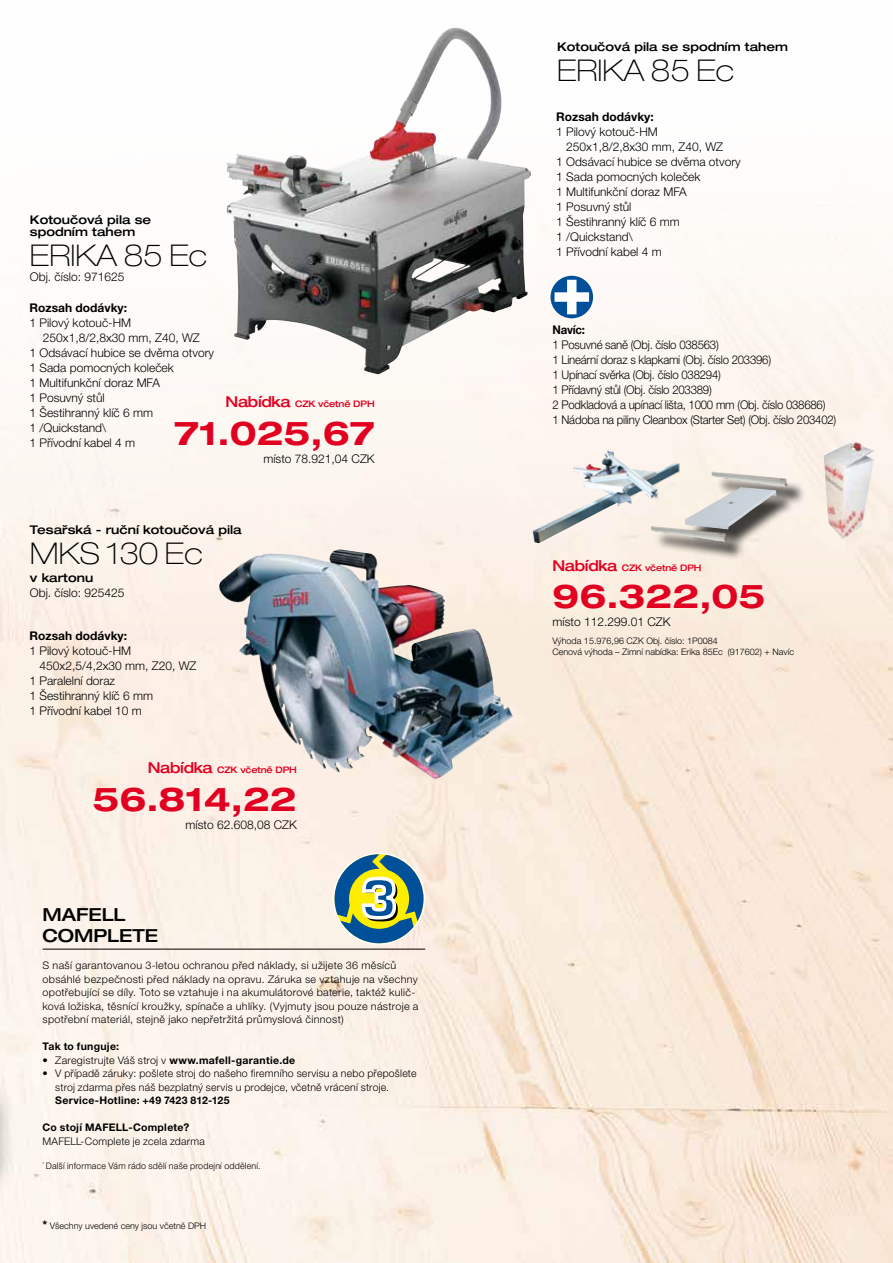
<style>
.page{position:relative;width:893px;height:1263px;background:#fff}
.page>*{position:absolute;margin:0;border:0;box-sizing:border-box;transform-origin:0 0}
.t1{font:700 expanded 33px "Helvetica Neue LT Pro";color:#e20020}
.t2{font:100 expanded 30px "Helvetica Neue LT Pro";color:#000}
.t3{font:500 expanded 18px/21.6px "Helvetica Neue LT Pro";color:#000}
.t4{font:300 12px "Helvetica Neue LT Pro";color:#000}
.t5{font:300 12px/15px "Helvetica Neue LT Pro";letter-spacing:-.02em;color:#000;scale:.95 1}
.t6{font:500 expanded 12px/12px "Helvetica Neue LT Pro";color:#000}
.t7{font:700 12px "Helvetica Neue LT Pro";color:#000}
.t8{font:700 12px "Helvetica Neue LT Pro";color:#000;scale:.95 1}
.t9{font:300 10.5px/13.5px "Helvetica Neue LT Pro";letter-spacing:.025em;color:#000}
.t10{font:700 10.5px "Helvetica Neue LT Pro";letter-spacing:.025em;color:#000}
.t11{font:300 9px/10.8px "Helvetica Neue LT Pro";color:#000}
.t12{font:500 expanded 9px "Helvetica Neue LT Pro";letter-spacing:-.02em;color:#e20020;scale:.96 1}
.t13{font:300 9px "Helvetica Neue LT Pro";letter-spacing:.025em;color:#000}
.s1{font-size:15px}
.s2{font-weight:700}
.s3{font-weight:700;font-size:12px}
</style>
<div class="page">
<img style="left:0;top:205px;width:893px;height:1058px">
<img style="left:245px;top:551px;width:89px;height:12px">
<img style="left:227px;top:27px;width:304px;height:347px">
<div style="left:0;top:1065px;width:16px;height:173px;background:#000;opacity:.59"></div>
<img style="left:824px;top:442px;width:51px;height:97px">
<div style="left:654px;top:474px;width:152px;height:86px;background:#000;opacity:.75"></div>
<img style="left:686px;top:529px;width:41px;height:13px">
<img style="left:711px;top:472px;width:77px;height:16px">
<img style="left:686px;top:487px;width:91px;height:42px">
<img style="left:533px;top:450px;width:153px;height:101px">
<svg style="left:335px;top:854px;width:89px;height:89px;background:#89a68a"></svg>
<hr style="left:43px;top:949px;width:382px;height:1px;background:#000">
<svg style="left:550px;top:276px;width:43px;height:42px"></svg>
<svg style="left:554px;top:280px;width:35px;height:34px"></svg>
<p class="t6" style="left:30px;top:213px;width:123px">Kotoučová pila se spodním tahem</p>
<h2 class="t2" style="left:30px;top:237px;width:179px">ERIKA 85 Ec</h2>
<p class="t4" style="left:30px;top:269px;width:96px">Obj. číslo: 971625</p>
<p class="t7" style="left:30px;top:300px;width:99px">Rozsah dodávky:</p>
<p class="t4" style="left:30px;top:315px;width:103px">1 Pilový kotouč-HM</p>
<p class="t4" style="left:43px;top:330px;width:158px">250x1,8/2,8x30 mm, Z40, WZ</p>
<p class="t4" style="left:30px;top:345px;width:186px">1 Odsávací hubice se dvěma otvory</p>
<p class="t4" style="left:30px;top:360px;width:146px">1 Sada pomocných koleček</p>
<p class="t4" style="left:30px;top:375px;width:132px">1 Multifunkční doraz MFA</p>
<p class="t4" style="left:30px;top:390px;width:77px">1 Posuvný stůl</p>
<p class="t4" style="left:30px;top:405px;width:125px">1 Šestihranný klíč 6 mm</p>
<p class="t4" style="left:30px;top:420px;width:78px">1 /Quickstand\</p>
<p class="t4" style="left:30px;top:435px;width:107px">1 Přívodní kabel 4 m</p>
<p class="t12" style="left:226px;top:398px;width:157px"><span class="s1">Nabídka</span> CZK včetně DPH</p>
<h1 class="t1" style="left:174px;top:411px;width:202px">71.025,67</h1>
<p class="t4" style="left:263px;top:451px;width:113px">místo 78.921,04 CZK</p>
<p class="t6" style="left:30px;top:524px;width:213px">Tesařská - ruční kotoučová pila</p>
<h2 class="t2" style="left:30px;top:535px;width:174px">MKS 130 Ec</h2>
<p class="t6" style="left:30px;top:572px;width:65px">v kartonu</p>
<p class="t4" style="left:30px;top:586px;width:96px">Obj. číslo: 925425</p>
<p class="t7" style="left:30px;top:628px;width:99px">Rozsah dodávky:</p>
<p class="t4" style="left:30px;top:643px;width:103px">1 Pilový kotouč-HM</p>
<p class="t4" style="left:40px;top:658px;width:158px">450x2,5/4,2x30 mm, Z20, WZ</p>
<p class="t4" style="left:30px;top:673px;width:87px">1 Paralelní doraz</p>
<p class="t4" style="left:30px;top:688px;width:125px">1 Šestihranný klíč 6 mm</p>
<p class="t4" style="left:30px;top:703px;width:114px">1 Přívodní kabel 10 m</p>
<p class="t12" style="left:148px;top:764px;width:157px"><span class="s1">Nabídka</span> CZK včetně DPH</p>
<h1 class="t1" style="left:93px;top:777px;width:206px">56.814,22</h1>
<p class="t4" style="left:186px;top:817px;width:113px">místo 62.608,08 CZK</p>
<h3 class="t3" style="left:43px;top:903px;width:117px">MAFELL<br>COMPLETE</h3>
<p class="t9" style="left:43px;top:959px;width:377px">S naší garantovanou 3-letou ochranou před náklady, si užijete 36 měsíců obsáhlé bezpečnosti před náklady na opravu. Záruka se vztahuje na všechny opotřebující se díly. Toto se vztahuje i na akumulátorové baterie, taktéž kulič&shy;ková ložiska, těsnící kroužky, spínače a uhlíky. (Vyjmuty jsou pouze nástroje a spotřební materiál, stejně jako nepřetržitá průmyslová činnost)</p>
<p class="t10" style="left:43px;top:1040px;width:78px">Tak to funguje:</p>
<p class="t9" style="left:43px;top:1053px;width:254px">• Zaregistrujte Váš stroj v <span class="s2">www.mafell-garantie.de</span></p>
<p class="t9" style="left:55px;top:1067px;width:363px;text-indent:-13px">• V případě záruky: pošlete stroj do našeho firemního servisu a nebo přepošlete stroj zdarma přes náš bezplatný servis u prodejce, včetně vrácení stroje.</p>
<p class="t10" style="left:55px;top:1094px;width:176px">Service-Hotline: +49 7423 812-125</p>
<p class="t10" style="left:43px;top:1121px;width:148px">Co stojí MAFELL-Complete?</p>
<p class="t9" style="left:43px;top:1134px;width:164px">MAFELL-Complete je zcela zdarma</p>
<p class="t13" style="left:43px;top:1160px;width:219px"><sup>*</sup> Další informace Vám rádo sdělí naše prodejní oddělení.</p>
<p class="t11" style="left:43px;top:1220px;width:165px"><span class="s3">*</span> Všechny uvedené ceny jsou včetně DPH</p>
<p class="t6" style="left:557px;top:40px;width:232px">Kotoučová pila se spodním tahem</p>
<h2 class="t2" style="left:557px;top:51px;width:179px">ERIKA 85 Ec</h2>
<p class="t7" style="left:556px;top:109px;width:99px">Rozsah dodávky:</p>
<p class="t4" style="left:556px;top:124px;width:103px">1 Pilový kotouč-HM</p>
<p class="t4" style="left:566px;top:139px;width:158px">250x1,8/2,8x30 mm, Z40, WZ</p>
<p class="t4" style="left:556px;top:154px;width:186px">1 Odsávací hubice se dvěma otvory</p>
<p class="t4" style="left:556px;top:169px;width:146px">1 Sada pomocných koleček</p>
<p class="t4" style="left:556px;top:184px;width:132px">1 Multifunkční doraz MFA</p>
<p class="t4" style="left:556px;top:199px;width:77px">1 Posuvný stůl</p>
<p class="t4" style="left:556px;top:214px;width:125px">1 Šestihranný klíč 6 mm</p>
<p class="t4" style="left:556px;top:229px;width:78px">1 /Quickstand\</p>
<p class="t4" style="left:556px;top:244px;width:107px">1 Přívodní kabel 4 m</p>
<p class="t8" style="left:552px;top:322px;width:36px">Navíc:</p>
<p class="t5" style="left:552px;top:337px;width:300px">1 Posuvné saně (Obj. číslo 038563)<br>1 Lineární doraz s klapkami (Obj. číslo 203396)<br>1 Upínací svěrka (Obj. číslo 038294)<br>1 Přídavný stůl (Obj. číslo 203389)<br>2 Podkladová a upínací lišta, 1000 mm (Obj. číslo 038686)<br>1 Nádoba na piliny Cleanbox (Starter Set) (Obj. číslo 203402)</p>
<p class="t12" style="left:552px;top:562px;width:157px"><span class="s1">Nabídka</span> CZK včetně DPH</p>
<h1 class="t1" style="left:552px;top:575px;width:214px">96.322,05</h1>
<p class="t4" style="left:552px;top:615px;width:120px">místo 112.299.01 CZK</p>
<p class="t11" style="left:552px;top:636px;width:243px">Výhoda 15.976,96 CZK Obj. číslo: 1P0084<br>Cenová výhoda – Zimní nabídka: Erika 85Ec (917602) + Navíc</p>
</div>
